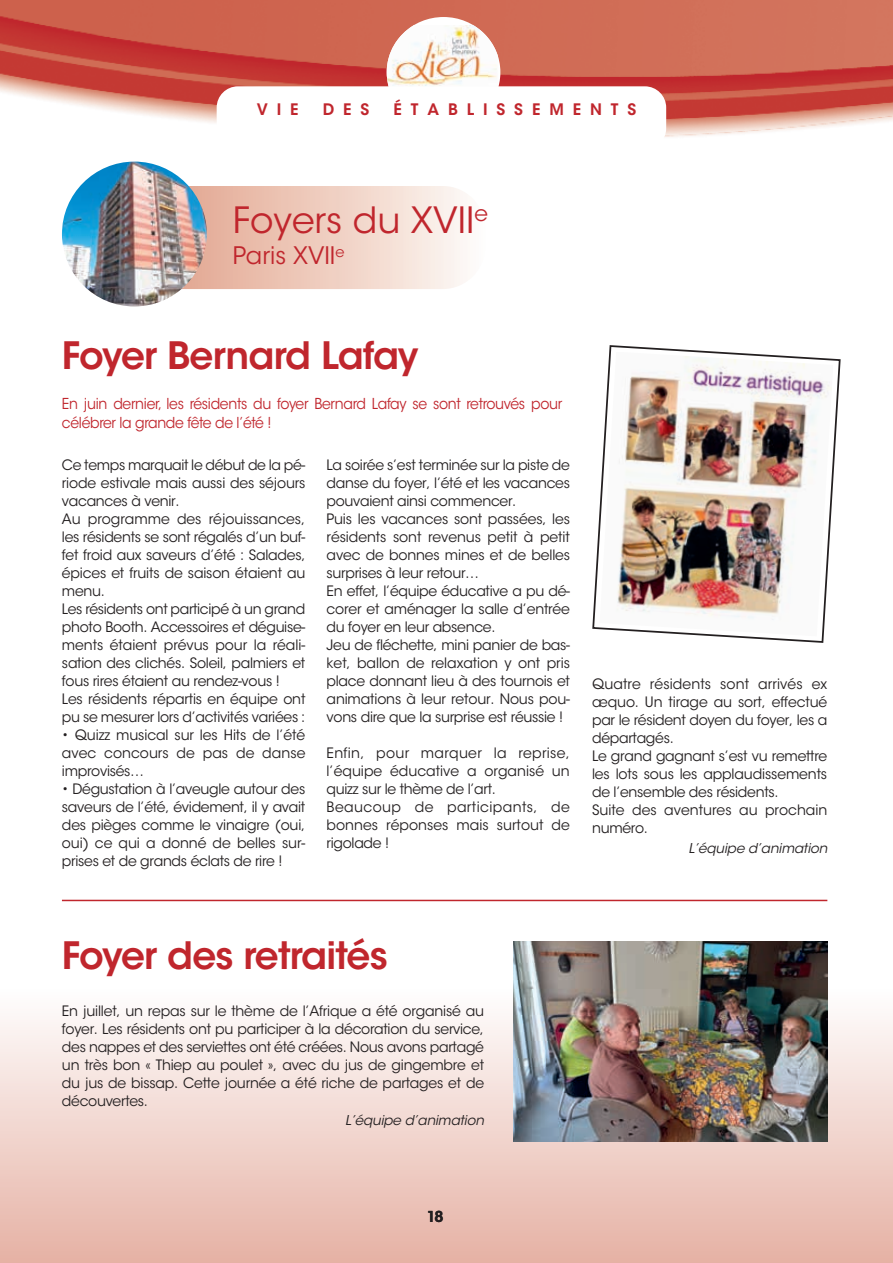
<style>
.page{position:relative;width:893px;height:1263px;background:#fff}
.page>*{position:absolute;margin:0;border:0;box-sizing:border-box;transform-origin:0 0}
.t1{font:600 37.5px "ITC Avant Garde Std";letter-spacing:-.02em;color:#c0262d}
.t2{font:36px "ITC Avant Garde Std";color:#c0262d}
.t3{font:24px "ITC Avant Garde Std";color:#c0262d}
.t4{font:600 15.75px "ITC Avant Garde Std";letter-spacing:.565em;color:#c0262d}
.t5{font:15px/19.5px "ITC Avant Garde Std";letter-spacing:-.02em;color:#c0262d;scale:.93 1}
.t6{font:600 15px "ITC Avant Garde Std";color:#231f20}
.t7{font:14.25px/18px "ITC Avant Garde Std";letter-spacing:-.015em;color:#231f20;text-align:justify}
.t8{font:italic 13.5px "ITC Avant Garde Std";letter-spacing:-.01em;color:#231f20}
</style>
<div class="page">
<div style="left:0;top:892px;width:893px;height:371px;background:linear-gradient(to bottom,#fff,#e7b6aa)"></div>
<img style="left:0;top:0;width:893px;height:137px">
<div style="left:387px;top:17px;width:113px;height:111px;background:#fff;border-radius:50%"></div>
<img style="left:387px;top:25px;width:111px;height:61px">
<svg style="left:78px;top:186px;width:385px;height:103px;background:#efd0c3"></svg>
<img style="left:62px;top:162px;width:145px;height:144px;border-radius:72px">
<img style="left:592px;top:345px;width:249px;height:298px">
<img style="left:514px;top:941px;width:313px;height:201px">
<hr style="left:62px;top:900px;width:765px;height:1px;background:#c0262d">
<div style="left:217px;top:86px;width:449px;height:64px;background:#fff;border-radius:21px"></div>
<p class="t4" style="left:257px;top:99px;width:43px">VIE</p>
<p class="t4" style="left:323px;top:99px;width:48px">DES</p>
<p class="t4" style="left:394px;top:99px;width:244px">ÉTABLISSEMENTS</p>
<p class="t2" style="left:233px;top:198px;width:257px">Foyers du XVII<sup>e</sup></p>
<p class="t3" style="left:233px;top:241px;width:113px">Paris XVII<sup>e</sup></p>
<p class="t1" style="left:62px;top:332px;width:358px">Foyer Bernard Lafay</p>
<p class="t5" style="left:62px;top:394px;width:539px">En juin dernier, les résidents du foyer Bernard Lafay se sont retrouvés pour célébrer la grande fête de l’été !</p>
<p class="t7" style="left:62px;top:456px;width:245px">Ce temps marquait le début de la pé&shy;riode estivale mais aussi des séjours vacances à venir.</p>
<p class="t7" style="left:62px;top:510px;width:245px">Au programme des réjouissances, les résidents se sont régalés d’un buf&shy;fet froid aux saveurs d’été : Salades, épices et fruits de saison étaient au menu.</p>
<p class="t7" style="left:62px;top:600px;width:245px">Les résidents ont participé à un grand photo Booth. Accessoires et déguise&shy;ments étaient prévus pour la réali&shy;sation des clichés. Soleil, palmiers et fous rires étaient au rendez-vous !</p>
<p class="t7" style="left:62px;top:690px;width:245px">Les résidents répartis en équipe ont pu se mesurer lors d’activités variées :</p>
<p class="t7" style="left:62px;top:726px;width:245px">• Quizz musical sur les Hits de l’été avec concours de pas de danse improvisés…</p>
<p class="t7" style="left:62px;top:780px;width:245px">• Dégustation à l’aveugle autour des saveurs de l’été, évidement, il y avait des pièges comme le vinaigre (oui, oui) ce qui a donné de belles sur&shy;prises et de grands éclats de rire !</p>
<p class="t7" style="left:327px;top:456px;width:245px">La soirée s’est terminée sur la piste de danse du foyer, l’été et les vacances pouvaient ainsi commencer.</p>
<p class="t7" style="left:327px;top:510px;width:245px">Puis les vacances sont passées, les résidents sont revenus petit à petit avec de bonnes mines et de belles surprises à leur retour…</p>
<p class="t7" style="left:327px;top:582px;width:245px">En effet, l’équipe éducative a pu dé&shy;corer et aménager la salle d’entrée du foyer en leur absence.</p>
<p class="t7" style="left:327px;top:636px;width:245px">Jeu de fléchette, mini panier de bas&shy;ket, ballon de relaxation y ont pris place donnant lieu à des tournois et animations à leur retour. Nous pou&shy;vons dire que la surprise est réussie !</p>
<p class="t7" style="left:327px;top:744px;width:245px">Enfin, pour marquer la reprise, l’équipe éducative a organisé un quizz sur le thème de l’art.</p>
<p class="t7" style="left:327px;top:798px;width:245px">Beaucoup de participants, de bonnes réponses mais surtout de rigolade !</p>
<p class="t7" style="left:592px;top:675px;width:237px">Quatre résidents sont arrivés ex æquo. Un tirage au sort, effectué par le résident doyen du foyer, les a départagés.</p>
<p class="t7" style="left:592px;top:747px;width:237px">Le grand gagnant s’est vu remettre les lots sous les applaudissements de l’ensemble des résidents.</p>
<p class="t7" style="left:592px;top:801px;width:237px">Suite des aventures au prochain numéro.</p>
<p class="t8" style="left:688px;top:839px;width:140px">L’équipe d’animation</p>
<p class="t1" style="left:62px;top:931px;width:327px">Foyer des retraités</p>
<p class="t7" style="left:62px;top:1002px;width:424px">En juillet, un repas sur le thème de l’Afrique a été organisé au foyer. Les résidents ont pu participer à la décoration du service, des nappes et des serviettes ont été créées. Nous avons partagé un très bon « Thiep au poulet », avec du jus de gingembre et du jus de bissap. Cette journée a été riche de partages et de découvertes.</p>
<p class="t8" style="left:345px;top:1112px;width:140px">L’équipe d’animation</p>
<p class="t6" style="left:427px;top:1207px;width:18px">18</p>
</div>
